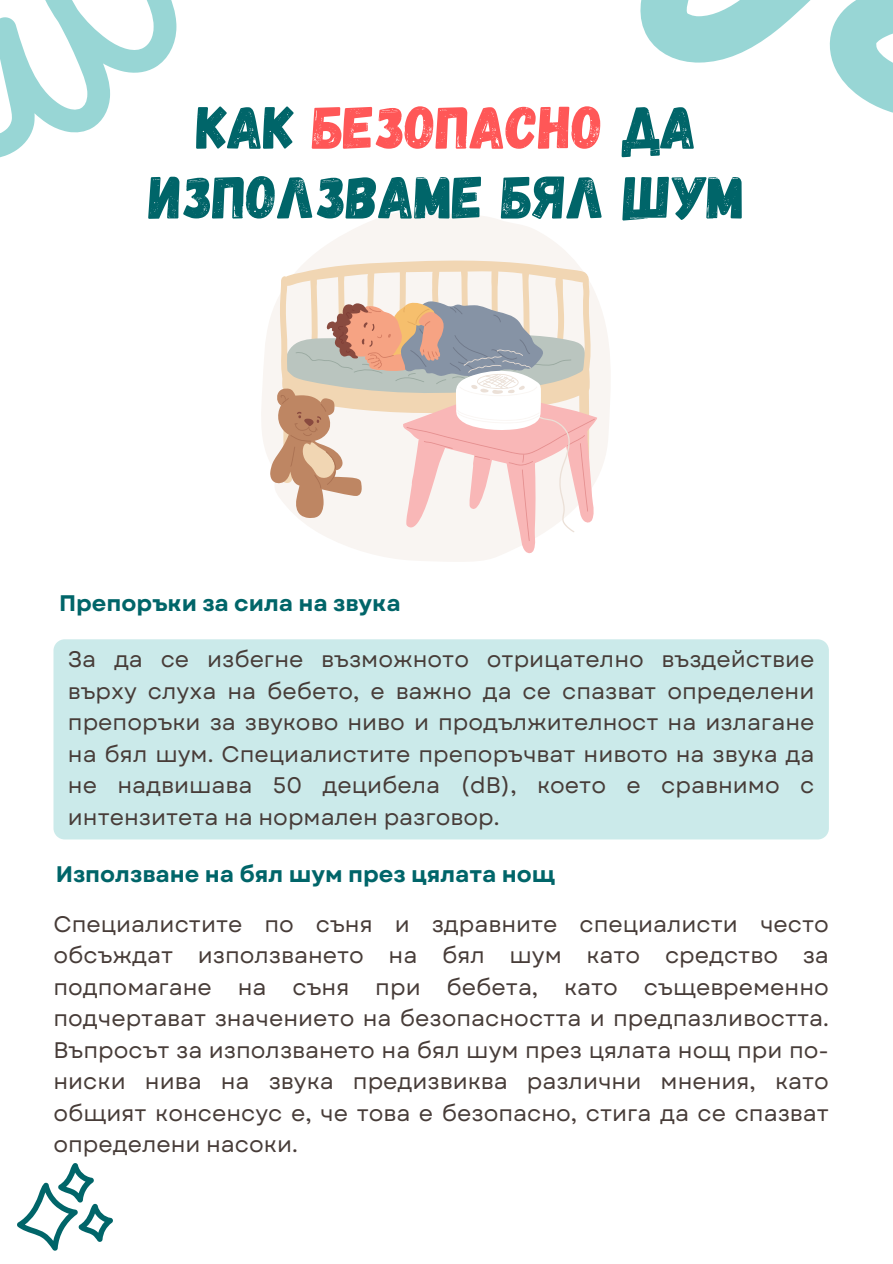
<style>
.page{position:relative;width:893px;height:1264px;background:#fff}
.page>*{position:absolute;margin:0;border:0;box-sizing:border-box;transform-origin:0 0}
.t1{font:60px/69.8px "Gagalin";color:#006569;text-align:center}
.t2{font:22.5px/31.5px "Garet";color:#473c38;text-align:justify}
.t3{font:700 22.5px "Garet";color:#006569}
.s1{color:#ff5757}
</style>
<div class="page">
<svg style="left:640px;top:0;width:252px;height:113px"></svg>
<svg style="left:0;top:0;width:177px;height:158px"></svg>
<svg style="left:17px;top:1163px;width:96px;height:87px"></svg>
<div style="left:53px;top:639px;width:775px;height:200px;background:#cbeaea"></div>
<svg style="left:261px;top:212px;width:349px;height:350px"></svg>
<svg style="left:270px;top:259px;width:327px;height:295px"></svg>
<h1 class="t1" style="left:149px;top:90px;width:597px">КАК <span class="s1">БЕЗОПАСНО</span> ДА<br>ИЗПОЛЗВАМЕ БЯЛ ШУМ</h1>
<p class="t3" style="left:59px;top:586px;width:343px">Препоръки за сила на звука</p>
<p class="t2" style="left:68px;top:643px;width:748px">За да се избегне възможното отрицателно въздействие върху слуха на бебето, е важно да се спазват определени препоръки за звуково ниво и продължителност на излагане на бял шум. Специалистите препоръчват нивото на звука да не надвишава 50 децибела (dB), което е сравнимо с интензитета на нормален разговор.</p>
<p class="t3" style="left:56px;top:858px;width:501px">Използване на бял шум през цялата нощ</p>
<p class="t2" style="left:53px;top:908px;width:776px">Специалистите по съня и здравните специалисти често обсъждат използването на бял шум като средство за подпомагане на съня при бебета, като същевременно подчертават значението на безопасността и предпазливостта.<br>Въпросът за използването на бял шум през цялата нощ при по&shy;ниски нива на звука предизвиква различни мнения, като общият консенсус е, че това е безопасно, стига да се спазват определени насоки.</p>
</div>
